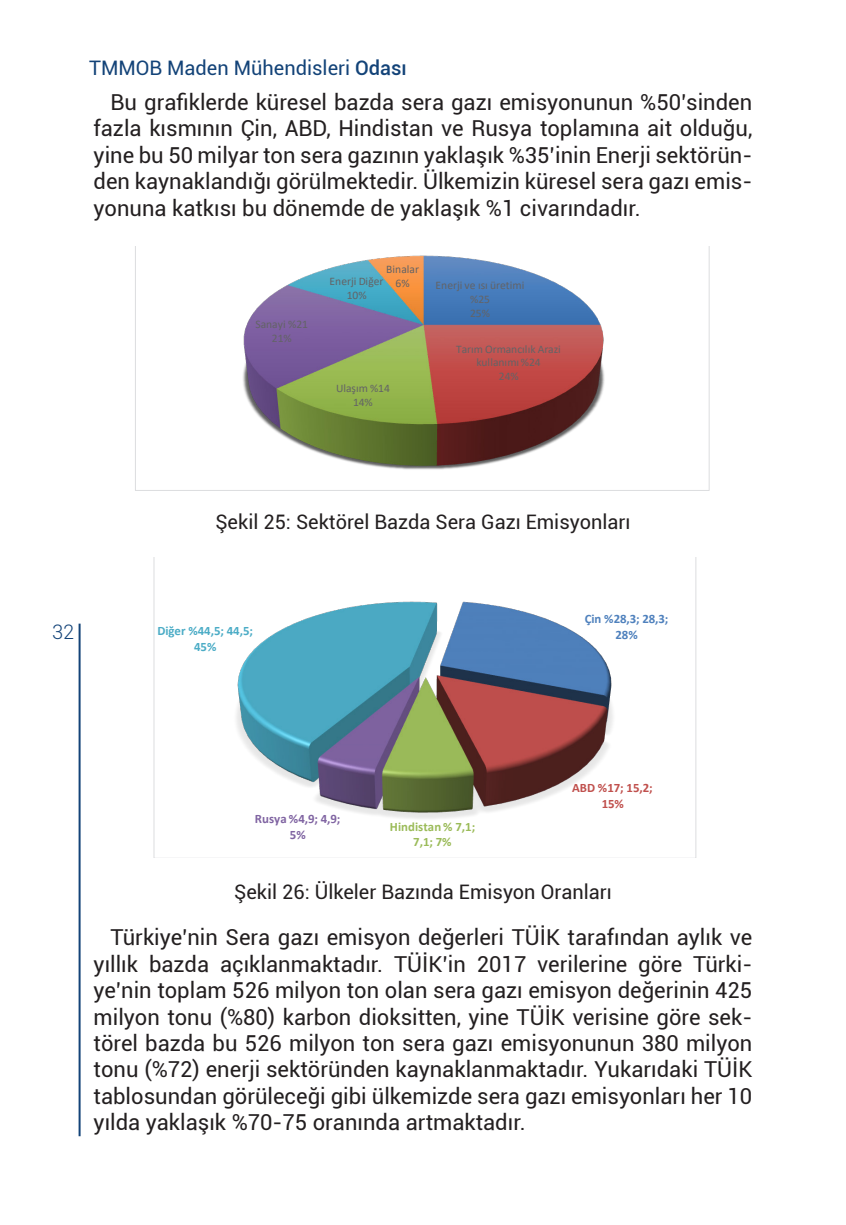
<style>
.page{position:relative;width:846px;height:1225px;background:#fff}
.page>*{position:absolute;margin:0;border:0;box-sizing:border-box;transform-origin:0 0}
.Metin{font:22px/26.4px "Roboto";color:#231f20;text-align:justify}
.Şekil_Altı{font:20px "Roboto";color:#231f20}
.t1{font:20px "Roboto";color:#134378}
.t2{font:300 20px "Roboto";color:#134378}
.t3{font:700 12.8px/15.6px "Calibri";letter-spacing:.01em;color:#9bbb59;text-align:center}
.t4{font:700 12.8px/15.6px "Calibri";letter-spacing:-.005em;color:#4bacc6;text-align:center}
.t5{font:700 12.8px/15.6px "Calibri";letter-spacing:-.005em;color:#4f81bd;text-align:center}
.t6{font:700 12.8px/15.6px "Calibri";letter-spacing:.005em;color:#8064a2;text-align:center}
.t7{font:700 12.8px/15.6px "Calibri";letter-spacing:-.005em;color:#c0504d;text-align:center}
.t8{font:11.6px/13.8px "Calibri";color:#636366;text-align:center}
.s1{font-weight:500}
</style>
<div class="page">
<hr style="left:79px;top:623px;width:2px;height:513px;background:#134378">
<svg style="left:135px;top:246px;width:574px;height:245px"></svg>
<svg style="left:153px;top:557px;width:543px;height:301px"></svg>
<p class="t1" style="left:89px;top:54px;width:319px">TMMOB Maden Mühendisleri <span class="s1">Odası</span></p>
<p class="Metin" style="left:94px;top:88px;width:660px;text-indent:17px">Bu grafiklerde küresel bazda sera gazı emisyonunun %50’sinden fazla kısmının Çin, ABD, Hindistan ve Rusya toplamına ait olduğu, yine bu 50 milyar ton sera gazının yaklaşık %35’inin Enerji sektörün&shy;den kaynaklandığı görülmektedir. Ülkemizin küresel sera gazı emis&shy;yonuna katkısı bu dönemde de yaklaşık %1 civarındadır.</p>
<p class="t8" style="left:255px;top:317px;width:54px">Sanayi %21<br>21%</p>
<p class="t8" style="left:386px;top:262px;width:34px">Binalar<br>6%</p>
<p class="t8" style="left:329px;top:274px;width:56px">Enerji Diğer<br>10%</p>
<p class="t8" style="left:336px;top:381px;width:55px">Ulaşım %14<br>14%</p>
<p class="t8" style="left:435px;top:278px;width:90px">Enerji ve ısı üretimi %25<br>25%</p>
<p class="t8" style="left:456px;top:342px;width:106px">Tarım Ormancılık Arazi kullanımı %24<br>24%</p>
<p class="t2" style="left:52px;top:617px;width:24px">32</p>
<p class="Şekil_Altı" style="left:215px;top:507px;width:416px">Şekil 25: Sektörel Bazda Sera Gazı Emisyonları</p>
<p class="t4" style="left:157px;top:623px;width:97px">Diğer %44,5; 44,5;<br>45%</p>
<p class="t5" style="left:584px;top:611px;width:85px">Çin %28,3; 28,3;<br>28%</p>
<p class="t6" style="left:255px;top:811px;width:87px">Rusya %4,9; 4,9;<br>5%</p>
<p class="t3" style="left:389px;top:818px;width:87px">Hindistan % 7,1;<br>7,1; 7%</p>
<p class="t7" style="left:572px;top:780px;width:82px">ABD %17; 15,2;<br>15%</p>
<p class="Şekil_Altı" style="left:234px;top:877px;width:379px">Şekil 26: Ülkeler Bazında Emisyon Oranları</p>
<p class="Metin" style="left:94px;top:923px;width:660px;text-indent:17px">Türkiye’nin Sera gazı emisyon değerleri TÜİK tarafından aylık ve yıllık bazda açıklanmaktadır. TÜİK’in 2017 verilerine göre Türki&shy;ye’nin toplam 526 milyon ton olan sera gazı emisyon değerinin 425 milyon tonu (%80) karbon dioksitten, yine TÜİK verisine göre sek&shy;törel bazda bu 526 milyon ton sera gazı emisyonunun 380 milyon tonu (%72) enerji sektöründen kaynaklanmaktadır. Yukarıdaki TÜİK tablosundan görüleceği gibi ülkemizde sera gazı emisyonları her 10 yılda yaklaşık %70-75 oranında artmaktadır.</p>
</div>
